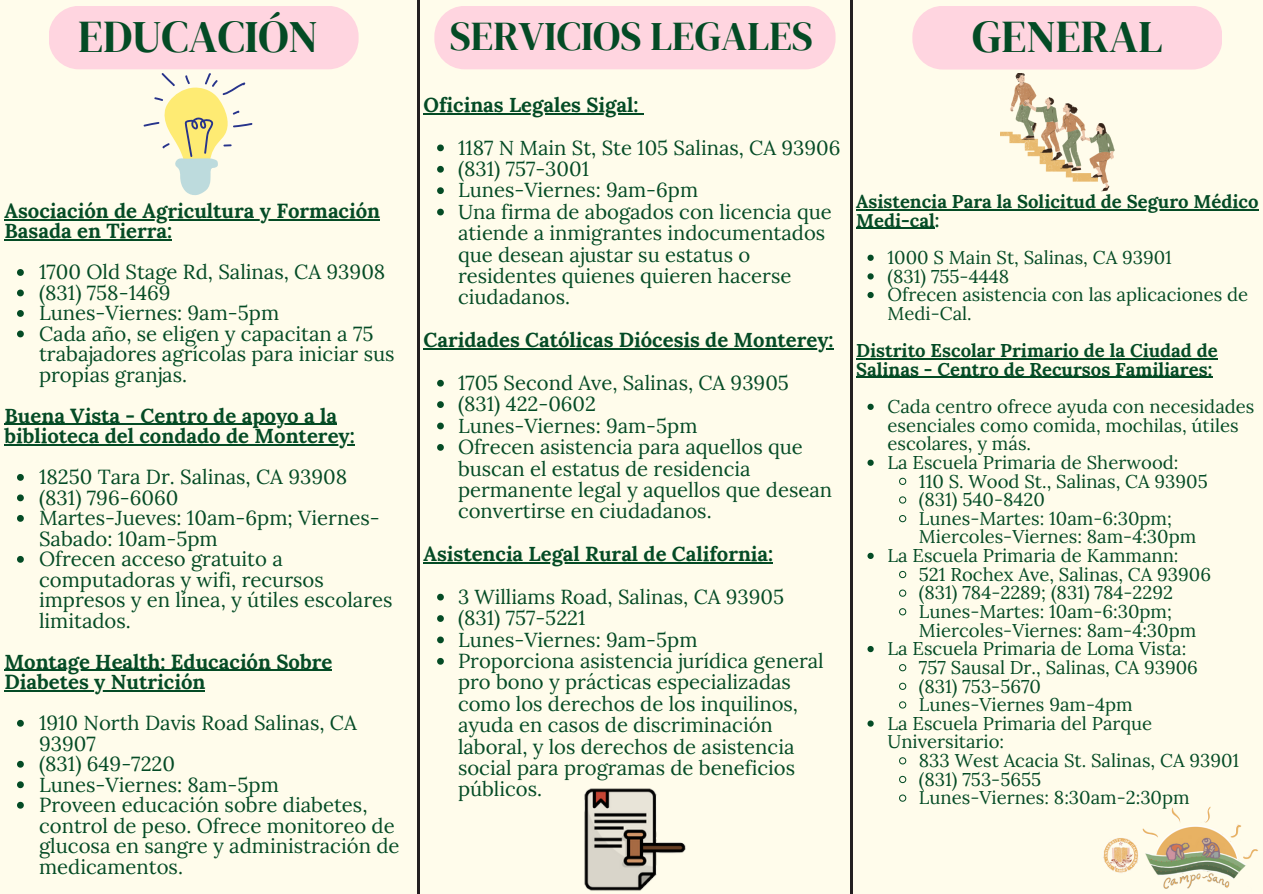
<style>
.page{position:relative;width:1263px;height:894px;background:#fff}
.page>*{position:absolute;margin:0;border:0;box-sizing:border-box;transform-origin:0 0}
.t1{font:45px "DM Serif Display";color:#044b25}
.t2{font:40.5px "DM Serif Display";color:#044b25}
.t3{font:20.25px/21.3px "Lora";color:#044b25}
.t4{font:700 20.25px/20.4px "Lora";color:#044b25}
.t5{font:18.45px/18.6px "Lora";color:#044b25}
.t6{font:700 18.45px/18.6px "Lora";color:#044b25}
.s1{font-weight:400}
.s2{font-weight:700}
</style>
<div class="page">
<div style="left:0;top:0;width:1263px;height:893px;background:#fffceb"></div>
<div style="left:912px;top:6px;width:310px;height:63px;background:#ffd5e0;border-radius:30px"></div>
<div style="left:49px;top:6px;width:310px;height:63px;background:#ffd5e0;border-radius:30px"></div>
<div style="left:434px;top:6px;width:401px;height:63px;background:#ffd5e0;border-radius:30px"></div>
<hr style="left:418px;top:0;width:2px;height:505px;background:#231f20">
<hr style="left:418px;top:505px;width:2px;height:388px;background:#231f20">
<hr style="left:850px;top:0;width:3px;height:505px;background:#231f20">
<hr style="left:850px;top:505px;width:3px;height:388px;background:#231f20">
<hr style="left:424px;top:113px;width:214px;height:1px;background:#044b25">
<svg style="left:437px;top:144px;width:7px;height:7px"></svg>
<svg style="left:437px;top:166px;width:7px;height:7px"></svg>
<svg style="left:437px;top:187px;width:7px;height:7px"></svg>
<svg style="left:437px;top:209px;width:7px;height:6px"></svg>
<hr style="left:424px;top:348px;width:410px;height:1px;background:#044b25">
<svg style="left:437px;top:380px;width:7px;height:6px"></svg>
<svg style="left:437px;top:401px;width:7px;height:7px"></svg>
<svg style="left:437px;top:422px;width:7px;height:7px"></svg>
<svg style="left:437px;top:444px;width:7px;height:6px"></svg>
<hr style="left:424px;top:562px;width:349px;height:1px;background:#044b25">
<svg style="left:437px;top:593px;width:7px;height:7px"></svg>
<svg style="left:437px;top:615px;width:7px;height:6px"></svg>
<svg style="left:437px;top:636px;width:7px;height:7px"></svg>
<svg style="left:437px;top:657px;width:7px;height:7px"></svg>
<hr style="left:856px;top:209px;width:402px;height:1px;background:#044b25">
<hr style="left:856px;top:228px;width:79px;height:1px;background:#044b25">
<svg style="left:867px;top:254px;width:7px;height:7px"></svg>
<svg style="left:867px;top:273px;width:7px;height:6px"></svg>
<svg style="left:867px;top:292px;width:7px;height:6px"></svg>
<hr style="left:856px;top:358px;width:362px;height:1px;background:#044b25">
<hr style="left:856px;top:377px;width:356px;height:1px;background:#044b25">
<svg style="left:867px;top:403px;width:7px;height:7px"></svg>
<svg style="left:867px;top:459px;width:7px;height:6px"></svg>
<svg style="left:899px;top:477px;width:8px;height:8px"></svg>
<svg style="left:899px;top:496px;width:8px;height:8px"></svg>
<svg style="left:899px;top:515px;width:8px;height:8px"></svg>
<svg style="left:867px;top:552px;width:7px;height:7px"></svg>
<svg style="left:899px;top:570px;width:8px;height:8px"></svg>
<svg style="left:899px;top:589px;width:8px;height:8px"></svg>
<svg style="left:899px;top:608px;width:8px;height:8px"></svg>
<svg style="left:867px;top:646px;width:7px;height:6px"></svg>
<svg style="left:899px;top:664px;width:8px;height:8px"></svg>
<svg style="left:899px;top:682px;width:8px;height:8px"></svg>
<svg style="left:899px;top:701px;width:8px;height:8px"></svg>
<svg style="left:867px;top:720px;width:7px;height:6px"></svg>
<svg style="left:899px;top:757px;width:8px;height:8px"></svg>
<svg style="left:899px;top:775px;width:8px;height:8px"></svg>
<svg style="left:899px;top:794px;width:8px;height:8px"></svg>
<img style="left:1103px;top:806px;width:155px;height:83px">
<img style="left:584px;top:788px;width:102px;height:102px">
<svg style="left:144px;top:73px;width:108px;height:122px"></svg>
<svg style="left:1000px;top:73px;width:114px;height:118px"></svg>
<hr style="left:4px;top:219px;width:376px;height:1px;background:#044b25">
<hr style="left:4px;top:239px;width:168px;height:1px;background:#044b25">
<svg style="left:17px;top:269px;width:7px;height:7px"></svg>
<svg style="left:17px;top:289px;width:7px;height:7px"></svg>
<svg style="left:17px;top:310px;width:7px;height:7px"></svg>
<svg style="left:17px;top:330px;width:7px;height:7px"></svg>
<hr style="left:4px;top:424px;width:333px;height:1px;background:#044b25">
<hr style="left:4px;top:444px;width:351px;height:1px;background:#044b25">
<svg style="left:17px;top:474px;width:7px;height:6px"></svg>
<svg style="left:17px;top:494px;width:7px;height:7px"></svg>
<svg style="left:17px;top:515px;width:7px;height:6px"></svg>
<svg style="left:17px;top:555px;width:7px;height:7px"></svg>
<hr style="left:4px;top:669px;width:328px;height:1px;background:#044b25">
<hr style="left:4px;top:690px;width:201px;height:1px;background:#044b25">
<svg style="left:17px;top:719px;width:7px;height:7px"></svg>
<svg style="left:17px;top:760px;width:7px;height:7px"></svg>
<svg style="left:17px;top:781px;width:7px;height:7px"></svg>
<svg style="left:17px;top:801px;width:7px;height:7px"></svg>
<h2 class="t1" style="left:78px;top:6px;width:241px">EDUCACIÓN</h2>
<p class="t2" style="left:450px;top:8px;width:365px">SERVICIOS LEGALES</p>
<p class="t1" style="left:972px;top:6px;width:192px">GENERAL</p>
<p class="t4" style="left:4px;top:200px;width:377px">Asociación de Agricultura y Formación<br>Basada en Tierra:</p>
<p class="t3" style="left:39px;top:261px;width:348px">1700 Old Stage Rd, Salinas, CA 93908</p>
<h2 class="t3" style="left:39px;top:281px;width:133px">(831) 758-1469</h2>
<p class="t3" style="left:39px;top:302px;width:242px">Lunes-Viernes: 9am-5pm</p>
<p class="t3" style="left:39px;top:323px;width:357px;line-height:20.4px">Cada año, se eligen y capacitan a 75 trabajadores agrícolas para iniciar sus propias granjas.</p>
<p class="t4" style="left:4px;top:405px;width:334px">Buena Vista - Centro de apoyo a la</p>
<p class="t4" style="left:39px;top:415px;width:317px;line-height:41px;text-indent:-35px">biblioteca del condado de Monterey:<br><span class="s1">18250 Tara Dr. Salinas, CA 93908</span></p>
<p class="t3" style="left:39px;top:486px;width:141px">(831) 796-6060</p>
<p class="t3" style="left:39px;top:507px;width:342px;line-height:20.4px">Martes-Jueves: 10am-6pm; Viernes-<br>Sabado: 10am-5pm</p>
<p class="t3" style="left:39px;top:548px;width:355px;line-height:20.4px">Ofrecen acceso gratuito a computadoras y wifi, recursos impresos y en línea, y útiles escolares limitados.</p>
<p class="t4" style="left:4px;top:650px;width:329px">Montage Health: Educación Sobre</p>
<p class="t3" style="left:39px;top:661px;width:319px;line-height:41px;text-indent:-35px"><span class="s2">Diabetes y Nutrición<br></span>1910 North Davis Road Salinas, CA</p>
<p class="t3" style="left:39px;top:732px;width:138px;line-height:20.4px">93907<br>(831) 649-7220</p>
<p class="t3" style="left:39px;top:773px;width:241px">Lunes-Viernes: 8am-5pm</p>
<p class="t3" style="left:39px;top:794px;width:362px;line-height:20.4px">Proveen educación sobre diabetes, control de peso. Ofrece monitoreo de glucosa en sangre y administración de medicamentos.</p>
<h1 class="t4" style="left:424px;top:94px;width:216px">Oficinas Legales Sigal:</h1>
<p class="t3" style="left:458px;top:136px;width:384px">1187 N Main St, Ste 105 Salinas, CA 93906</p>
<h2 class="t3" style="left:458px;top:158px;width:133px">(831) 757-3001</h2>
<p class="t3" style="left:458px;top:179px;width:242px">Lunes-Viernes: 9am-6pm</p>
<p class="t3" style="left:458px;top:201px;width:375px">Una firma de abogados con licencia que atiende a inmigrantes indocumentados que desean ajustar su estatus o residentes quienes quieren hacerse ciudadanos.</p>
<p class="t4" style="left:424px;top:329px;width:412px">Caridades Católicas Diócesis de Monterey:</p>
<p class="t3" style="left:458px;top:372px;width:332px">1705 Second Ave, Salinas, CA 93905</p>
<h2 class="t3" style="left:458px;top:393px;width:140px">(831) 422-0602</h2>
<p class="t3" style="left:458px;top:414px;width:241px">Lunes-Viernes: 9am-5pm</p>
<p class="t3" style="left:458px;top:436px;width:376px">Ofrecen asistencia para aquellos que buscan el estatus de residencia permanente legal y aquellos que desean convertirse en ciudadanos.</p>
<p class="t4" style="left:424px;top:543px;width:351px">Asistencia Legal Rural de California:</p>
<p class="t3" style="left:458px;top:585px;width:328px">3 Williams Road, Salinas, CA 93905</p>
<h2 class="t3" style="left:458px;top:607px;width:129px">(831) 757-5221</h2>
<p class="t3" style="left:458px;top:628px;width:241px">Lunes-Viernes: 9am-5pm</p>
<p class="t3" style="left:458px;top:649px;width:367px">Proporciona asistencia jurídica general pro bono y prácticas especializadas como los derechos de los inquilinos, ayuda en casos de discriminación laboral, y los derechos de asistencia social para programas de beneficios públicos.</p>
<p class="t6" style="left:856px;top:192px;width:404px">Asistencia Para la Solicitud de Seguro Médico<br>Medi-cal:</p>
<p class="t5" style="left:887px;top:248px;width:286px">1000 S Main St, Salinas, CA 93901</p>
<p class="t5" style="left:887px;top:266px;width:123px">(831) 755-4448</p>
<p class="t5" style="left:887px;top:285px;width:362px">Ofrecen asistencia con las aplicaciones de<br>Medi-Cal.</p>
<h1 class="t6" style="left:856px;top:341px;width:363px">Distrito Escolar Primario de la Ciudad de<br>Salinas - Centro de Recursos Familiares:</h1>
<h2 class="t5" style="left:887px;top:397px;width:368px">Cada centro ofrece ayuda con necesidades esenciales como comida, mochilas, útiles escolares, y más.</h2>
<p class="t5" style="left:887px;top:453px;width:292px">La Escuela Primaria de Sherwood:</p>
<p class="t5" style="left:919px;top:471px;width:290px">110 S. Wood St., Salinas, CA 93905</p>
<p class="t5" style="left:919px;top:490px;width:127px">(831) 540-8420</p>
<p class="t5" style="left:919px;top:508px;width:279px">Lunes-Martes: 10am-6:30pm;<br>Miercoles-Viernes: 8am-4:30pm</p>
<h2 class="t5" style="left:887px;top:546px;width:293px">La Escuela Primaria de Kammann:</h2>
<p class="t5" style="left:919px;top:564px;width:294px">521 Rochex Ave, Salinas, CA 93906</p>
<p class="t5" style="left:919px;top:583px;width:255px">(831) 784-2289; (831) 784-2292</p>
<p class="t5" style="left:919px;top:601px;width:279px">Lunes-Martes: 10am-6:30pm;<br>Miercoles-Viernes: 8am-4:30pm</p>
<p class="t5" style="left:887px;top:639px;width:300px">La Escuela Primaria de Loma Vista:</p>
<h2 class="t5" style="left:919px;top:657px;width:280px">757 Sausal Dr., Salinas, CA 93906</h2>
<p class="t5" style="left:919px;top:676px;width:124px">(831) 753-5670</p>
<p class="t5" style="left:919px;top:695px;width:215px">Lunes-Viernes 9am-4pm</p>
<p class="t5" style="left:887px;top:713px;width:266px">La Escuela Primaria del Parque<br>Universitario:</p>
<p class="t5" style="left:919px;top:750px;width:322px">833 West Acacia St. Salinas, CA 93901</p>
<p class="t5" style="left:919px;top:769px;width:124px">(831) 753-5655</p>
<p class="t5" style="left:919px;top:788px;width:272px">Lunes-Viernes: 8:30am-2:30pm</p>
</div>
